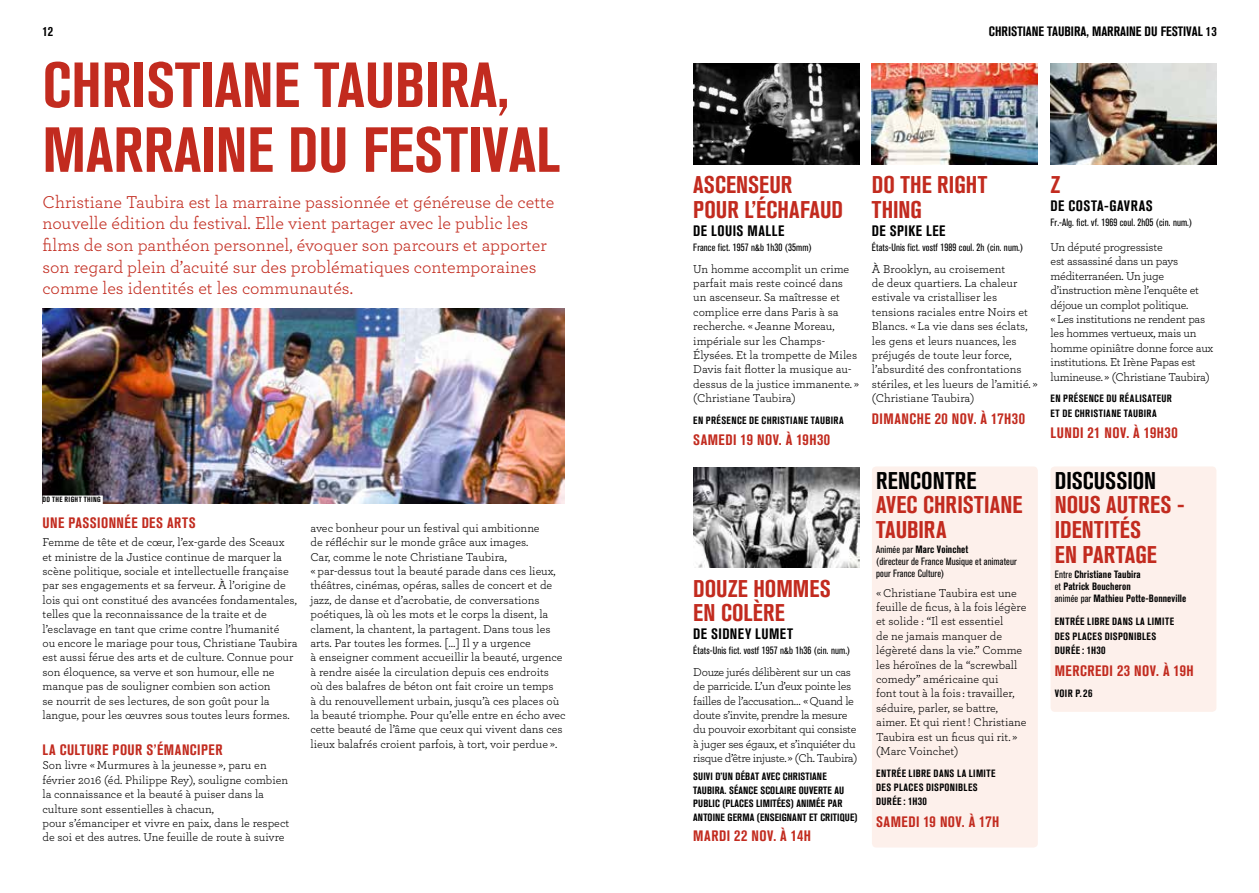
<style>
.page{position:relative;width:1259px;height:893px;background:#fff}
.page>*{position:absolute;margin:0;border:0;box-sizing:border-box;transform-origin:0 0}
.t1{font:700 condensed 63px/64.8px "Akzidenz Grotesk BQ";color:#c22b1f}
.t2{font:700 condensed 24px/24.8px "Akzidenz Grotesk BQ";letter-spacing:.005em;color:#c22b1f}
.t3{font:700 condensed 24px "Akzidenz Grotesk BQ";color:#000}
.t4{font:18px/21.6px "Archer";color:#c22b1f}
.t5{font:700 condensed 15px "Akzidenz Grotesk MG";letter-spacing:.03em;color:#c22b1f}
.t6{font:700 condensed 15px "Akzidenz Grotesk MG";letter-spacing:.03em;color:#000}
.t7{font:700 condensed 13.5px "Akzidenz Grotesk BQ";color:#000}
.t8{font:12px/14.4px "Archer";color:#000}
.t9{font:12px/14.4px "Archer";letter-spacing:-.02em;color:#000}
.t10{font:12px/14.4px "Archer";letter-spacing:-.025em;color:#000}
.t11{font:condensed 10.5px/12px "Akzidenz Grotesk BQ";letter-spacing:.01em;color:#000}
.t12{font:700 condensed 10.5px/14.4px "Akzidenz Grotesk MG";letter-spacing:.03em;color:#000}
.t13{font:700 condensed 10.5px/13.5px "Akzidenz Grotesk MG";letter-spacing:.01em;color:#000}
.t14{font:700 condensed 10.5px/12px "Akzidenz Grotesk BQ";letter-spacing:.01em;color:#000}
.t15{font:700 condensed 7.5px "Akzidenz Grotesk BQ";letter-spacing:.045em;color:#000}
.s1{font-weight:700}
.s2{font-weight:400}
</style>
<div class="page">
<img style="left:693px;top:64px;width:166px;height:101px">
<img style="left:872px;top:64px;width:165px;height:101px">
<img style="left:1050px;top:64px;width:166px;height:101px">
<img style="left:693px;top:467px;width:166px;height:101px">
<img style="left:43px;top:309px;width:522px;height:194px">
<div style="left:872px;top:466px;width:165px;height:381px;background:#fdf0eb;border-radius:4px"></div>
<div style="left:1050px;top:466px;width:166px;height:246px;background:#fdf0eb;border-radius:4px"></div>
<div style="left:43px;top:495px;width:60px;height:14px;background:#fff"></div>
<p class="t7" style="left:43px;top:24px;width:12px">12</p>
<p class="t7" style="left:989px;top:24px;width:229px">CHRISTIANE TAUBIRA, MARRAINE DU FESTIVAL 13</p>
<h1 class="t1" style="left:43px;top:53px;width:519px">CHRISTIANE TAUBIRA,<br>MARRAINE DU FESTIVAL</h1>
<p class="t4" style="left:43px;top:190px;width:513px">Christiane Taubira est la marraine passionnée et généreuse de cette nouvelle édition du festival. Elle vient partager avec le public les films de son panthéon personnel, évoquer son parcours et apporter son regard plein d’acuité sur des problématiques contemporaines comme les identités et les communautés.</p>
<p class="t15" style="left:43px;top:495px;width:60px">DO THE RIGHT THING</p>
<p class="t5" style="left:43px;top:514px;width:155px">UNE PASSIONNÉE DES ARTS</p>
<p class="t8" style="left:43px;top:534px;width:257px">Femme de tête et de cœur, l’ex-garde des Sceaux<br>et ministre de la Justice continue de marquer la scène politique, sociale et intellectuelle française par ses engagements et sa ferveur. À l’origine de lois qui ont constitué des avancées fondamentales, telles que la reconnaissance de la traite et de l’esclavage en tant que crime contre l’humanité<br>ou encore le mariage pour tous, Christiane Taubira est aussi férue des arts et de culture. Connue pour son éloquence, sa verve et son humour, elle ne manque pas de souligner combien son action<br>se nourrit de ses lectures, de son goût pour la langue, pour les œuvres sous toutes leurs formes.</p>
<p class="t5" style="left:43px;top:741px;width:181px">LA CULTURE POUR S’ÉMANCIPER</p>
<p class="t8" style="left:43px;top:758px;width:248px">Son livre « Murmures à la jeunesse », paru en février 2016 (éd. Philippe Rey), souligne combien la connaissance et la beauté à puiser dans la culture sont essentielles à chacun,<br>pour s’émanciper et vivre en paix, dans le respect de soi et des autres. Une feuille de route à suivre</p>
<p class="t8" style="left:310px;top:520px;width:257px">avec bonheur pour un festival qui ambitionne<br>de réfléchir sur le monde grâce aux images.<br>Car, comme le note Christiane Taubira,<br>« par-dessus tout la beauté parade dans ces lieux, théâtres, cinémas, opéras, salles de concert et de jazz, de danse et d’acrobatie, de conversations poétiques, là où les mots et le corps la disent, la clament, la chantent, la partagent. Dans tous les arts. Par toutes les formes. […] Il y a urgence<br>à enseigner comment accueillir la beauté, urgence à rendre aisée la circulation depuis ces endroits<br>où des balafres de béton ont fait croire un temps<br>à du renouvellement urbain, jusqu’à ces places où la beauté triomphe. Pour qu’elle entre en écho avec cette beauté de l’âme que ceux qui vivent dans ces lieux balafrés croient parfois, à tort, voir perdue ».</p>
<h2 class="t2" style="left:693px;top:173px;width:151px">ASCENSEUR<br>POUR L’ÉCHAFAUD</h2>
<p class="t6" style="left:693px;top:222px;width:93px">DE LOUIS MALLE</p>
<p class="t11" style="left:693px;top:242px;width:120px">France fict. 1957 n&amp;b 1h30 (35mm)</p>
<p class="t8" style="left:693px;top:261px;width:167px">Un homme accomplit un crime parfait mais reste coincé dans un ascenseur. Sa maîtresse et complice erre dans Paris à sa recherche. « Jeanne Moreau, impériale sur les Champs-<br>Élysées. Et la trompette de Miles<br>Davis fait flotter la musique au&shy;dessus de la justice immanente. » (Christiane Taubira)</p>
<p class="t12" style="left:693px;top:413px;width:152px">EN PRÉSENCE DE CHRISTIANE TAUBIRA</p>
<p class="t5" style="left:693px;top:432px;width:138px">SAMEDI 19 NOV. À 19H30</p>
<h2 class="t2" style="left:693px;top:576px;width:139px">DOUZE HOMMES<br>EN COLÈRE</h2>
<p class="t6" style="left:693px;top:626px;width:101px">DE SIDNEY LUMET</p>
<p class="t11" style="left:693px;top:645px;width:158px">États-Unis fict. vostf 1957 n&amp;b 1h36 (cin. num.)</p>
<p class="t10" style="left:693px;top:664px;width:166px">Douze jurés délibèrent sur un cas de parricide. L’un d’eux pointe les failles de l’accusation… « Quand le doute s’invite, prendre la mesure du pouvoir exorbitant qui consiste à juger ses égaux, et s’inquiéter du risque d’être injuste. » (Ch. Taubira)</p>
<p class="t13" style="left:693px;top:770px;width:166px">SUIVI D’UN DÉBAT AVEC CHRISTIANE TAUBIRA. SÉANCE SCOLAIRE OUVERTE AU PUBLIC (PLACES LIMITÉES) ANIMÉE PAR ANTOINE GERMA (ENSEIGNANT ET CRITIQUE)</p>
<p class="t5" style="left:693px;top:828px;width:119px">MARDI 22 NOV. À 14H</p>
<h2 class="t2" style="left:872px;top:173px;width:117px">DO THE RIGHT<br>THING</h2>
<p class="t6" style="left:872px;top:222px;width:75px">DE SPIKE LEE</p>
<p class="t11" style="left:872px;top:242px;width:153px">États-Unis fict. vostf 1989 coul. 2h (cin. num.)</p>
<p class="t8" style="left:872px;top:261px;width:167px">À Brooklyn, au croisement<br>de deux quartiers. La chaleur estivale va cristalliser les tensions raciales entre Noirs et<br>Blancs. « La vie dans ses éclats, les gens et leurs nuances, les préjugés de toute leur force, l’absurdité des confrontations stériles, et les lueurs de l’amitié. » (Christiane Taubira)</p>
<p class="t5" style="left:872px;top:410px;width:155px">DIMANCHE 20 NOV. À 17H30</p>
<h2 class="t3" style="left:876px;top:467px;width:102px">RENCONTRE</h2>
<h2 class="t2" style="left:876px;top:493px;width:148px">AVEC CHRISTIANE<br>TAUBIRA</h2>
<p class="t11" style="left:876px;top:544px;width:142px">Animée par <span class="s1">Marc Voinchet<br></span>(directeur de France Musique et animateur pour France Culture)</p>
<p class="t8" style="left:876px;top:585px;width:152px">« Christiane Taubira est une feuille de ficus, à la fois légère et solide : “Il est essentiel<br>de ne jamais manquer de légèreté dans la vie.” Comme les héroïnes de la “screwball comedy” américaine qui<br>font tout à la fois : travailler, séduire, parler, se battre, aimer. Et qui rient ! Christiane<br>Taubira est un ficus qui rit. » (Marc Voinchet)</p>
<p class="t12" style="left:876px;top:766px;width:121px">ENTRÉE LIBRE DANS LA LIMITE<br>DES PLACES DISPONIBLES<br>DURÉE: 1H30</p>
<p class="t5" style="left:876px;top:813px;width:125px">SAMEDI 19 NOV. À 17H</p>
<h2 class="t2" style="left:1050px;top:173px;width:12px">Z</h2>
<p class="t6" style="left:1050px;top:198px;width:104px">DE COSTA-GAVRAS</p>
<p class="t11" style="left:1050px;top:217px;width:143px">Fr.-Alg. fict. vf. 1969 coul. 2h05 (cin. num.)</p>
<p class="t9" style="left:1050px;top:239px;width:164px">Un député progressiste<br>est assassiné dans un pays méditerranéen. Un juge d’instruction mène l’enquête et déjoue un complot politique.<br>« Les institutions ne rendent pas les hommes vertueux, mais un homme opiniâtre donne force aux institutions. Et Irène Papas est lumineuse. » (Christiane Taubira)</p>
<p class="t12" style="left:1050px;top:391px;width:123px">EN PRÉSENCE DU RÉALISATEUR<br>ET DE CHRISTIANE TAUBIRA</p>
<p class="t5" style="left:1050px;top:424px;width:129px">LUNDI 21 NOV. À 19H30</p>
<h2 class="t3" style="left:1054px;top:467px;width:103px">DISCUSSION</h2>
<h2 class="t2" style="left:1054px;top:493px;width:131px">NOUS AUTRES -<br>IDENTITÉS<br>EN PARTAGE</h2>
<p class="t14" style="left:1054px;top:568px;width:133px"><span class="s2">Entre</span> Christiane Taubira<br><span class="s2">et</span> Patrick Boucheron<br><span class="s2">animée par</span> Mathieu Potte-Bonneville</p>
<p class="t12" style="left:1054px;top:615px;width:121px">ENTRÉE LIBRE DANS LA LIMITE<br>DES PLACES DISPONIBLES<br>DURÉE: 1H30</p>
<p class="t5" style="left:1054px;top:662px;width:140px">MERCREDI 23 NOV. À 19H</p>
<p class="t12" style="left:1054px;top:687px;width:39px">VOIR P.26</p>
</div>
